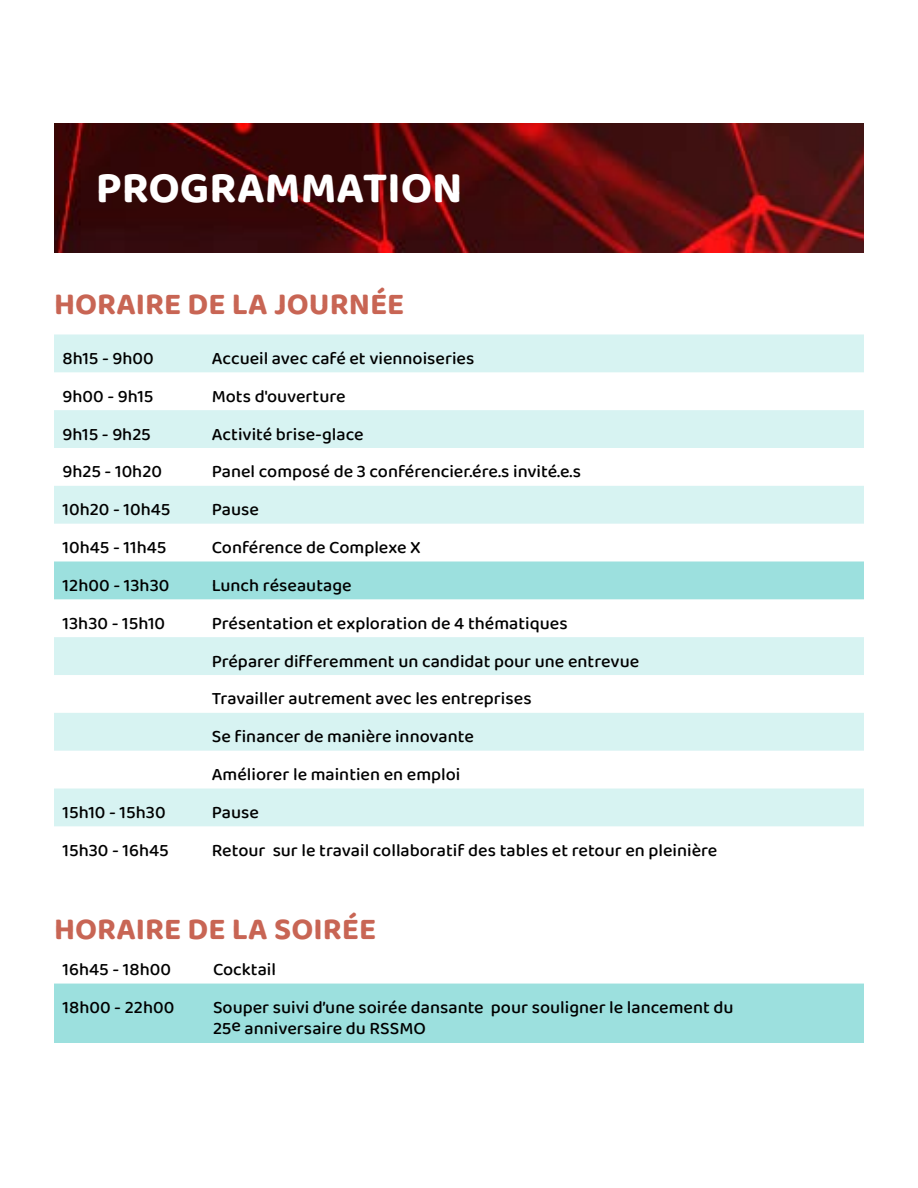
<style>
.page{position:relative;width:918px;height:1188px;background:#fff}
.page>*{position:absolute;margin:0;border:0;box-sizing:border-box;transform-origin:0 0}
.t1{font:700 45px "Baloo Paaji 2";color:#fff}
.t2{font:700 31.5px "Baloo Paaji 2";color:#c86554}
.t3{font:500 18px/37.8px "Baloo Paaji 2";color:#000}
</style>
<div class="page">
<img style="left:54px;top:124px;width:810px;height:128px">
<svg style="left:54px;top:334px;width:810px;height:492px"></svg>
<div style="left:54px;top:562px;width:810px;height:37px;background:#9ce0de"></div>
<svg style="left:54px;top:983px;width:810px;height:1px"></svg>
<div style="left:54px;top:984px;width:810px;height:59px;background:#9ce0de"></div>
<h1 class="t1" style="left:96px;top:160px;width:368px">PROGRAMMATION</h1>
<h2 class="t2" style="left:54px;top:285px;width:352px">HORAIRE DE LA JOURNÉE</h2>
<p class="t3" style="left:63px;top:339px;width:93px">8h15 - 9h00</p>
<p class="t3" style="left:212px;top:339px;width:264px">Accueil avec café et viennoiseries</p>
<p class="t3" style="left:63px;top:377px;width:93px">9h00 - 9h15</p>
<p class="t3" style="left:212px;top:377px;width:135px">Mots d'ouverture</p>
<p class="t3" style="left:63px;top:414px;width:90px">9h15 - 9h25</p>
<p class="t3" style="left:212px;top:414px;width:153px">Activité brise-glace</p>
<p class="t3" style="left:63px;top:452px;width:101px">9h25 - 10h20</p>
<p class="t3" style="left:212px;top:452px;width:371px">Panel composé de 3 conférencier.ére.s invité.e.s</p>
<p class="t3" style="left:63px;top:490px;width:109px">10h20 - 10h45</p>
<p class="t3" style="left:212px;top:490px;width:49px">Pause</p>
<p class="t3" style="left:63px;top:528px;width:105px">10h45 - 11h45</p>
<p class="t3" style="left:212px;top:528px;width:211px">Conférence de Complexe X</p>
<p class="t3" style="left:63px;top:566px;width:108px">12h00 - 13h30</p>
<p class="t3" style="left:212px;top:566px;width:141px">Lunch réseautage</p>
<p class="t3" style="left:63px;top:604px;width:104px">13h30 - 15h10</p>
<p class="t3" style="left:212px;top:604px;width:429px">Présentation et exploration de 4 thématiques Préparer differemment un candidat pour une entrevue Travailler autrement avec les entreprises<br>Se financer de manière innovante<br>Améliorer le maintien en emploi</p>
<p class="t3" style="left:63px;top:793px;width:105px">15h10 - 15h30</p>
<p class="t3" style="left:212px;top:793px;width:49px">Pause</p>
<p class="t3" style="left:63px;top:831px;width:108px">15h30 - 16h45</p>
<p class="t3" style="left:212px;top:831px;width:507px">Retour sur le travail collaboratif des tables et retour en pleinière</p>
<h2 class="t2" style="left:54px;top:910px;width:324px">HORAIRE DE LA SOIRÉE</h2>
<p class="t3" style="left:63px;top:949px;width:110px">16h45 - 18h00</p>
<p class="t3" style="left:213px;top:949px;width:65px">Cocktail</p>
<p class="t3" style="left:63px;top:988px;width:113px">18h00 - 22h00</p>
<p class="t3" style="left:213px;top:996px;width:522px;line-height:21.6px">Souper suivi d’une soirée dansante pour souligner le lancement du<br>25e anniversaire du RSSMO</p>
</div>
